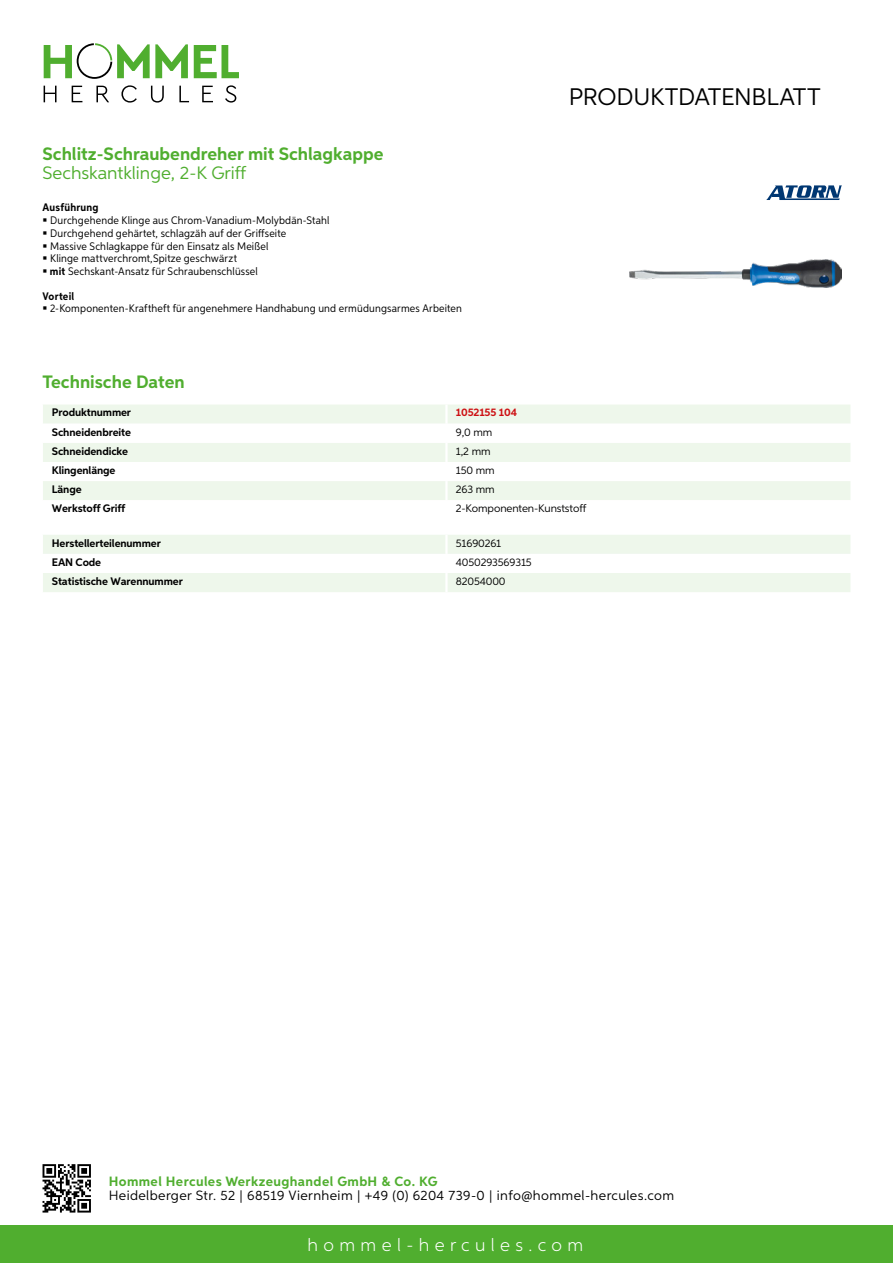
<style>
.page{position:relative;width:893px;height:1263px;background:#fff}
.page>*{position:absolute;margin:0;border:0;box-sizing:border-box;transform-origin:0 0}
.t1{font:24px "Aspira";letter-spacing:-.01em;color:#000}
.t2{font:700 18px "Aspira";color:#50ae2f}
.t3{font:18px "Aspira";color:#50ae2f}
.t4{font:300 18px "Aspira";letter-spacing:.3em;color:#fff}
.t5{font:13.5px "Aspira";letter-spacing:.03em;color:#000}
.t6{font:700 13.5px "Aspira";letter-spacing:.03em;color:#50ae2f}
.t7{font:10.95px/12.8px "Aspira Nar";letter-spacing:.015em;color:#000}
.t8{font:700 10.95px "Aspira";letter-spacing:-.01em;color:#000}
.t9{font:10.95px "Aspira";letter-spacing:-.01em;color:#000}
.t10{font:700 10.95px "Aspira Nar";letter-spacing:.02em;color:#000}
.t11{font:700 10.95px "Aspira";letter-spacing:-.01em;color:#cd1013}
.s1{font-weight:700}
</style>
<div class="page">
<div style="left:0;top:1226px;width:893px;height:37px;background:#50ae2f"></div>
<svg style="left:43px;top:1164px;width:48px;height:48px"></svg>
<svg style="left:194px;top:45px;width:45px;height:33px"></svg>
<svg style="left:44px;top:43px;width:144px;height:36px"></svg>
<svg style="left:44px;top:86px;width:13px;height:16px"></svg>
<svg style="left:72px;top:86px;width:10px;height:16px"></svg>
<svg style="left:96px;top:86px;width:13px;height:16px"></svg>
<svg style="left:121px;top:85px;width:16px;height:18px"></svg>
<svg style="left:151px;top:86px;width:13px;height:17px"></svg>
<svg style="left:179px;top:86px;width:10px;height:16px"></svg>
<svg style="left:202px;top:86px;width:11px;height:16px"></svg>
<svg style="left:225px;top:85px;width:11px;height:18px"></svg>
<div style="left:43px;top:405px;width:807px;height:18px;background:#eef7eb"></div>
<svg style="left:43px;top:443px;width:807px;height:57px;fill:#eef7eb"></svg>
<hr style="left:445px;top:404px;width:3px;height:20px;background:#fff">
<hr style="left:445px;top:443px;width:3px;height:19px;background:#fff">
<hr style="left:445px;top:462px;width:3px;height:19px;background:#fff">
<hr style="left:445px;top:481px;width:3px;height:19px;background:#fff">
<svg style="left:43px;top:535px;width:807px;height:57px"></svg>
<hr style="left:445px;top:573px;width:3px;height:19px;background:#fff">
<img style="left:629px;top:259px;width:213px;height:29px">
<svg style="left:766px;top:185px;width:76px;height:15px"></svg>
<h2 class="t2" style="left:43px;top:142px;width:342px">Schlitz-Schraubendreher mit Schlagkappe</h2>
<h2 class="t3" style="left:43px;top:162px;width:206px">Sechskantklinge, 2-K Griff</h2>
<p class="t10" style="left:43px;top:201px;width:58px">Ausführung</p>
<p class="t7" style="left:50px;top:214px;width:281px">Durchgehende Klinge aus Chrom-Vanadium-Molybdän-Stahl Durchgehend gehärtet, schlagzäh auf der Griffseite<br>Massive Schlagkappe für den Einsatz als Meißel<br>Klinge mattverchromt,Spitze geschwärzt<br><span class="s1">mit</span> Sechskant-Ansatz für Schraubenschlüssel</p>
<p class="t10" style="left:43px;top:289px;width:33px">Vorteil</p>
<p class="t7" style="left:50px;top:302px;width:413px">2-Komponenten-Kraftheft für angenehmere Handhabung und ermüdungsarmes Arbeiten</p>
<h1 class="t1" style="left:569px;top:82px;width:253px">Produktdatenblatt</h1>
<h2 class="t2" style="left:43px;top:370px;width:144px">Technische Daten</h2>
<p class="t8" style="left:52px;top:406px;width:81px">Produktnummer</p>
<p class="t11" style="left:456px;top:406px;width:63px">1052155 104</p>
<p class="t8" style="left:52px;top:425px;width:81px">Schneidenbreite</p>
<p class="t9" style="left:456px;top:425px;width:38px">9,0 mm</p>
<p class="t8" style="left:52px;top:444px;width:78px">Schneidendicke</p>
<p class="t9" style="left:456px;top:444px;width:36px">1,2 mm</p>
<p class="t8" style="left:52px;top:463px;width:65px">Klingenlänge</p>
<p class="t9" style="left:456px;top:463px;width:40px">150 mm</p>
<p class="t8" style="left:52px;top:482px;width:31px">Länge</p>
<p class="t9" style="left:456px;top:483px;width:40px">263 mm</p>
<p class="t8" style="left:52px;top:502px;width:75px">Werkstoff Griff</p>
<p class="t9" style="left:456px;top:502px;width:132px">2-Komponenten-Kunststoff</p>
<p class="t8" style="left:52px;top:536px;width:111px">Herstellerteilenummer</p>
<p class="t9" style="left:456px;top:536px;width:47px">51690261</p>
<p class="t8" style="left:52px;top:555px;width:51px">EAN Code</p>
<p class="t9" style="left:456px;top:555px;width:77px">4050293569315</p>
<p class="t8" style="left:52px;top:574px;width:132px">Statistische Warennummer</p>
<p class="t9" style="left:456px;top:574px;width:51px">82054000</p>
<p class="t6" style="left:109px;top:1172px;width:330px">Hommel Hercules Werkzeughandel GmbH &amp; Co. KG</p>
<p class="t5" style="left:109px;top:1187px;width:567px">Heidelberger Str. 52 | 68519 Viernheim | +49 (0) 6204 739-0 | info@hommel-hercules.com</p>
<h2 class="t4" style="left:307px;top:1234px;width:277px">hommel-hercules.com</h2>
</div>
